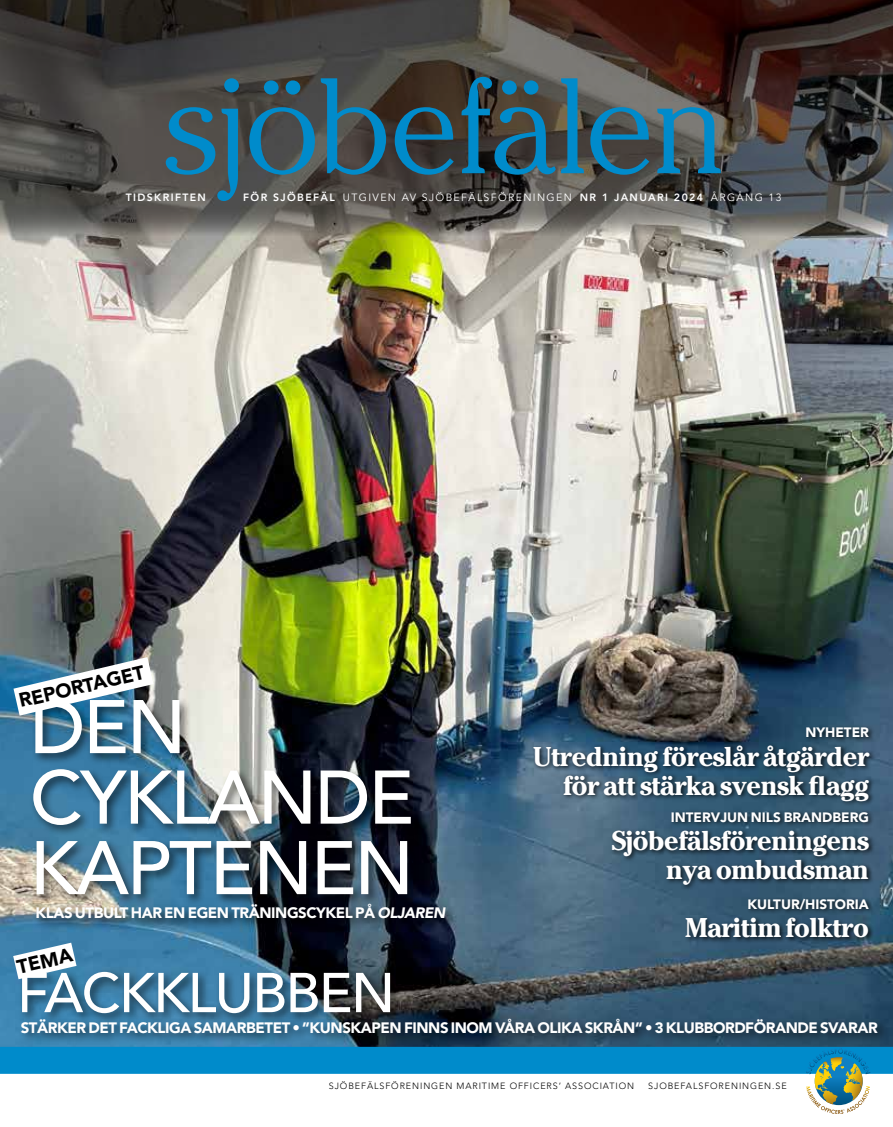
<style>
.page{position:relative;width:893px;height:1127px;background:#fff}
.page>*{position:absolute;margin:0;border:0;box-sizing:border-box;transform-origin:0 0}
.t1{font:300 135px "Cheltenham";letter-spacing:-.03em;color:#008bcb}
.t2{font:500 75px/70.5px "Avenir";letter-spacing:-.03em;color:#fff}
.t3{font:500 55.5px "Avenir";letter-spacing:-.03em;color:#fff}
.t4{font:700 27px/28.5px "Cheltenham";letter-spacing:-.015em;color:#fff;text-align:right}
.t5{font:900 19.5px "Avenir";color:#000}
.t6{font:900 15px "Avenir";letter-spacing:-.03em;color:#fff}
.t7{font:900 13.5px "Avenir";color:#fff}
.t8{font:10.5px "Avenir";letter-spacing:.13em;color:#fff}
.t9{font:800 10.5px "Avenir";letter-spacing:.13em;color:#fff}
.t10{font:300 9px "Avenir";letter-spacing:.1em;color:#000}
.s1{font-weight:800}
.s2{font-style:italic}
</style>
<div class="page">
<img style="left:0;top:236px;width:893px;height:811px">
<div style="left:0;top:1047px;width:893px;height:27px;background:#008bcb"></div>
<svg style="left:806px;top:1048px;width:64px;height:60px"></svg>
<div style="left:30px;top:697px;width:393px;height:210px;background:#000;opacity:.6"></div>
<svg style="left:14px;top:657px;width:140px;height:58px"></svg>
<div style="left:33px;top:901px;width:425px;height:30px;background:#000;opacity:.75"></div>
<div style="left:531px;top:725px;width:344px;height:218px;background:#000;opacity:.8"></div>
<div style="left:18px;top:968px;width:385px;height:58px;background:#000;opacity:.6"></div>
<div style="left:18px;top:1015px;width:871px;height:30px;background:#000;opacity:.6"></div>
<svg style="left:13px;top:942px;width:64px;height:37px"></svg>
<svg style="left:0;top:0;width:893px;height:236px;background:#4b4440"></svg>
<h1 class="t1" style="left:166px;top:49px;width:563px">sjöbefälen</h1>
<p class="t8" style="left:343px;top:191px;width:440px">UTGIVEN AV SJÖBEFÄLSFÖRENINGEN <span class="s1">NR 1 JANUARI 2024</span> ÅRGÅNG 13</p>
<p class="t9" style="left:126px;top:191px;width:82px">TIDSKRIFTEN</p>
<p class="t9" style="left:243px;top:191px;width:93px">FÖR SJÖBEFÄL</p>
<h3 class="t5" style="left:17px;top:689px;width:130px;rotate:-13deg">REPORTAGET</h3>
<h2 class="t2" style="left:30px;top:694px;width:386px">DEN<br>CYKLANDE<br>KAPTENEN</h2>
<p class="t6" style="left:36px;top:904px;width:411px">KLAS UTBULT HAR EN EGEN TRÄNINGSCYKEL PÅ <span class="s2">OLJAREN</span></p>
<p class="t7" style="left:805px;top:724px;width:65px">NYHETER</p>
<h3 class="t4" style="left:533px;top:742px;width:337px">Utredning föreslår åtgärder för att stärka svensk flagg</h3>
<p class="t7" style="left:671px;top:808px;width:200px">INTERVJUN NILS BRANDBERG</p>
<h3 class="t4" style="left:612px;top:826px;width:259px">Sjöbefälsföreningens nya ombudsman</h3>
<p class="t7" style="left:747px;top:895px;width:123px">KULTUR/HISTORIA</p>
<h3 class="t4" style="left:685px;top:913px;width:186px">Maritim folktro</h3>
<h3 class="t5" style="left:15px;top:956px;width:58px;rotate:-13deg">TEMA</h3>
<h3 class="t3" style="left:17px;top:961px;width:380px">FACKKLUBBEN</h3>
<p class="t6" style="left:21px;top:1018px;width:858px">STÄRKER DET FACKLIGA SAMARBETET • ”KUNSKAPEN FINNS INOM VÅRA OLIKA SKRÅN” • 3 KLUBBORDFÖRANDE SVARAR</p>
<p class="t10" style="left:329px;top:1080px;width:307px">SJÖBEFÄLSFÖRENINGEN MARITIME OFFICERS’ ASSOCIATION</p>
<p class="t10" style="left:648px;top:1080px;width:140px">SJOBEFALSFORENINGEN.SE</p>
</div>
